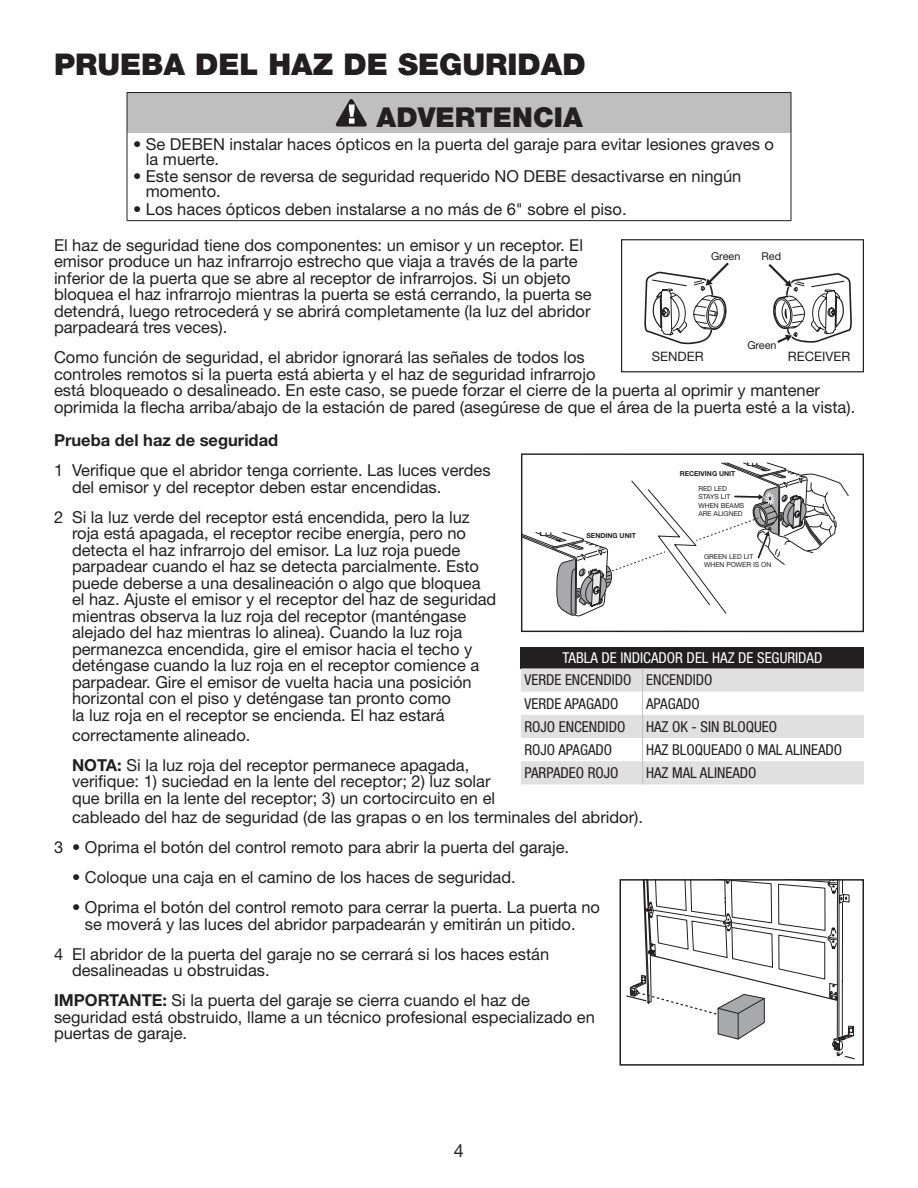
<style>
.page{position:relative;width:918px;height:1188px;background:#fff}
.page>*{position:absolute;margin:0;border:0;box-sizing:border-box;transform-origin:0 0}
.t1{font:900 30px "Helvetica Neue LT Std";color:#231f20}
.t2{font:900 27.45px "Helvetica Neue LT Std";color:#231f20}
.t3{font:18px "Helvetica Neue LT Std";color:#231f20}
.t4{font:16.5px/16.5px "Helvetica Neue LT Std";color:#231f20}
.t5{font:700 16.5px "Helvetica Neue LT Std";color:#231f20}
.t6{font:condensed 15px/23.2px "Helvetica Neue LT Std";color:#231f20}
.t7{font:condensed 15px "Helvetica Neue LT Std";color:#fff}
.t8{font:13.05px "Helvetica Neue LT Std";color:#231f20}
.t9{font:10.8px "Helvetica Neue LT Std";color:#231f20}
.t10{font:6.9px/8.2px "Helvetica Neue LT Std";color:#231f20}
.t11{font:700 6.9px "Helvetica Neue LT Std";color:#231f20}
.s1{font-weight:700}
</style>
<div class="page">
<svg style="left:644px;top:262px;width:85px;height:83px"></svg>
<svg style="left:768px;top:264px;width:84px;height:79px"></svg>
<div style="left:621px;top:239px;width:243px;height:133px;border:1px solid #231f20"></div>
<svg style="left:523px;top:462px;width:326px;height:155px"></svg>
<div style="left:521px;top:453px;width:343px;height:179px;border:1px solid #231f20"></div>
<div style="left:521px;top:647px;width:343px;height:21px;background:#231f20"></div>
<svg style="left:521px;top:668px;width:343px;height:116px"></svg>
<svg style="left:626px;top:882px;width:229px;height:178px"></svg>
<div style="left:620px;top:879px;width:244px;height:187px;border:2px solid #231f20"></div>
<div style="left:127px;top:93px;width:664px;height:40px;background:#c0bfbf"></div>
<hr style="left:127px;top:92px;width:664px;height:1px;background:#231f20">
<hr style="left:127px;top:93px;width:1px;height:40px;background:#231f20">
<hr style="left:791px;top:93px;width:1px;height:40px;background:#231f20">
<hr style="left:127px;top:133px;width:1px;height:87px;background:#231f20">
<hr style="left:791px;top:133px;width:1px;height:87px;background:#231f20">
<hr style="left:127px;top:220px;width:664px;height:1px;background:#231f20">
<svg style="left:335px;top:99px;width:32px;height:28px"></svg>
<h1 class="t1" style="left:54px;top:47px;width:533px">PRUEBA DEL HAZ DE SEGURIDAD</h1>
<h2 class="t2" style="left:377px;top:100px;width:208px">ADVERTENCIA</h2>
<p class="t4" style="left:146px;top:137px;width:630px;line-height:15px;text-indent:-13px">• Se DEBEN instalar haces ópticos en la puerta del garaje para evitar lesiones graves o la muerte.</p>
<p class="t4" style="left:146px;top:169px;width:597px;line-height:15px;text-indent:-13px">• Este sensor de reversa de seguridad requerido NO DEBE desactivarse en ningún momento.</p>
<p class="t4" style="left:133px;top:200px;width:495px">• Los haces ópticos deben instalarse a no más de 6" sobre el piso.</p>
<p class="t4" style="left:54px;top:237px;width:539px">El haz de seguridad tiene dos componentes: un emisor y un receptor. El emisor produce un haz infrarrojo estrecho que viaja a través de la parte inferior de la puerta que se abre al receptor de infrarrojos. Si un objeto bloquea el haz infrarrojo mientras la puerta se está cerrando, la puerta se detendrá, luego retrocederá y se abrirá completamente (la luz del abridor parpadeará tres veces).</p>
<p class="t4" style="left:54px;top:349px;width:803px">Como función de seguridad, el abridor ignorará las señales de todos los<br>controles remotos si la puerta está abierta y el haz de seguridad infrarrojo<br>está bloqueado o desalineado. En este caso, se puede forzar el cierre de la puerta al oprimir y mantener oprimida la flecha arriba/abajo de la estación de pared (asegúrese de que el área de la puerta esté a la vista).</p>
<p class="t5" style="left:54px;top:430px;width:226px">Prueba del haz de seguridad</p>
<p class="t4" style="left:72px;top:462px;width:420px;text-indent:-18px">1 Verifique que el abridor tenga corriente. Las luces verdes del emisor y del receptor deben estar encendidas.</p>
<p class="t4" style="left:72px;top:508px;width:426px;text-indent:-18px">2 Si la luz verde del receptor está encendida, pero la luz roja está apagada, el receptor recibe energía, pero no detecta el haz infrarrojo del emisor. La luz roja puede parpadear cuando el haz se detecta parcialmente. Esto puede deberse a una desalineación o algo que bloquea el haz. Ajuste el emisor y el receptor del haz de seguridad mientras observa la luz roja del receptor (manténgase alejado del haz mientras lo alinea). Cuando la luz roja permanezca encendida, gire el emisor hacia el techo y deténgase cuando la luz roja en el receptor comience a parpadear. Gire el emisor de vuelta hacia una posición horizontal con el piso y deténgase tan pronto como<br>la luz roja en el receptor se encienda. El haz estará</p>
<p class="t4" style="left:72px;top:719px;width:399px;line-height:30px">correctamente alineado.<br><span class="s1">NOTA:</span> Si la luz roja del receptor permanece apagada,</p>
<p class="t4" style="left:72px;top:773px;width:425px">verifique: 1) suciedad en la lente del receptor; 2) luz solar que brilla en la lente del receptor; 3) un cortocircuito en el</p>
<p class="t4" style="left:54px;top:802px;width:591px;line-height:30px;text-indent:18px">cableado del haz de seguridad (de las grapas o en los terminales del abridor).<br>3 • Oprima el botón del control remoto para abrir la puerta del garaje.</p>
<p class="t4" style="left:72px;top:869px;width:445px">• Coloque una caja en el camino de los haces de seguridad.</p>
<p class="t4" style="left:85px;top:899px;width:517px;text-indent:-13px">• Oprima el botón del control remoto para cerrar la puerta. La puerta no se moverá y las luces del abridor parpadearán y emitirán un pitido.</p>
<p class="t4" style="left:72px;top:945px;width:479px;text-indent:-18px">4 El abridor de la puerta del garaje no se cerrará si los haces están desalineadas u obstruidas.</p>
<p class="t4" style="left:54px;top:992px;width:542px"><span class="s1">IMPORTANTE:</span> Si la puerta del garaje se cierra cuando el haz de seguridad está obstruido, llame a un técnico profesional especializado en puertas de garaje.</p>
<p class="t9" style="left:711px;top:250px;width:31px">Green</p>
<p class="t9" style="left:761px;top:250px;width:21px">Red</p>
<p class="t9" style="left:747px;top:338px;width:31px">Green</p>
<p class="t8" style="left:652px;top:348px;width:53px">SENDER</p>
<p class="t8" style="left:788px;top:348px;width:64px">RECEIVER</p>
<p class="t11" style="left:680px;top:469px;width:57px">RECEIVING UNIT</p>
<p class="t10" style="left:698px;top:485px;width:47px">RED LED<br>STAYS LIT<br>WHEN BEAMS<br>ARE ALIGNED</p>
<p class="t11" style="left:586px;top:531px;width:51px">SENDING UNIT</p>
<p class="t10" style="left:704px;top:552px;width:69px">GREEN LED LIT<br>WHEN POWER IS ON</p>
<p class="t7" style="left:562px;top:649px;width:262px">TABLA DE INDICADOR DEL HAZ DE SEGURIDAD</p>
<p class="t6" style="left:524px;top:668px;width:190px">VERDE ENCENDIDO ENCENDIDO<br>VERDE APAGADO</p>
<p class="t6" style="left:646px;top:692px;width:55px">APAGADO</p>
<p class="t6" style="left:524px;top:715px;width:102px">ROJO ENCENDIDO</p>
<p class="t6" style="left:646px;top:715px;width:133px">HAZ OK - SIN BLOQUEO</p>
<p class="t6" style="left:524px;top:738px;width:89px">ROJO APAGADO</p>
<p class="t6" style="left:646px;top:738px;width:198px">HAZ BLOQUEADO O MAL ALINEADO</p>
<p class="t6" style="left:524px;top:761px;width:96px">PARPADEO ROJO</p>
<p class="t6" style="left:646px;top:761px;width:112px">HAZ MAL ALINEADO</p>
<p class="t3" style="left:454px;top:1140px;width:12px">4</p>
</div>
